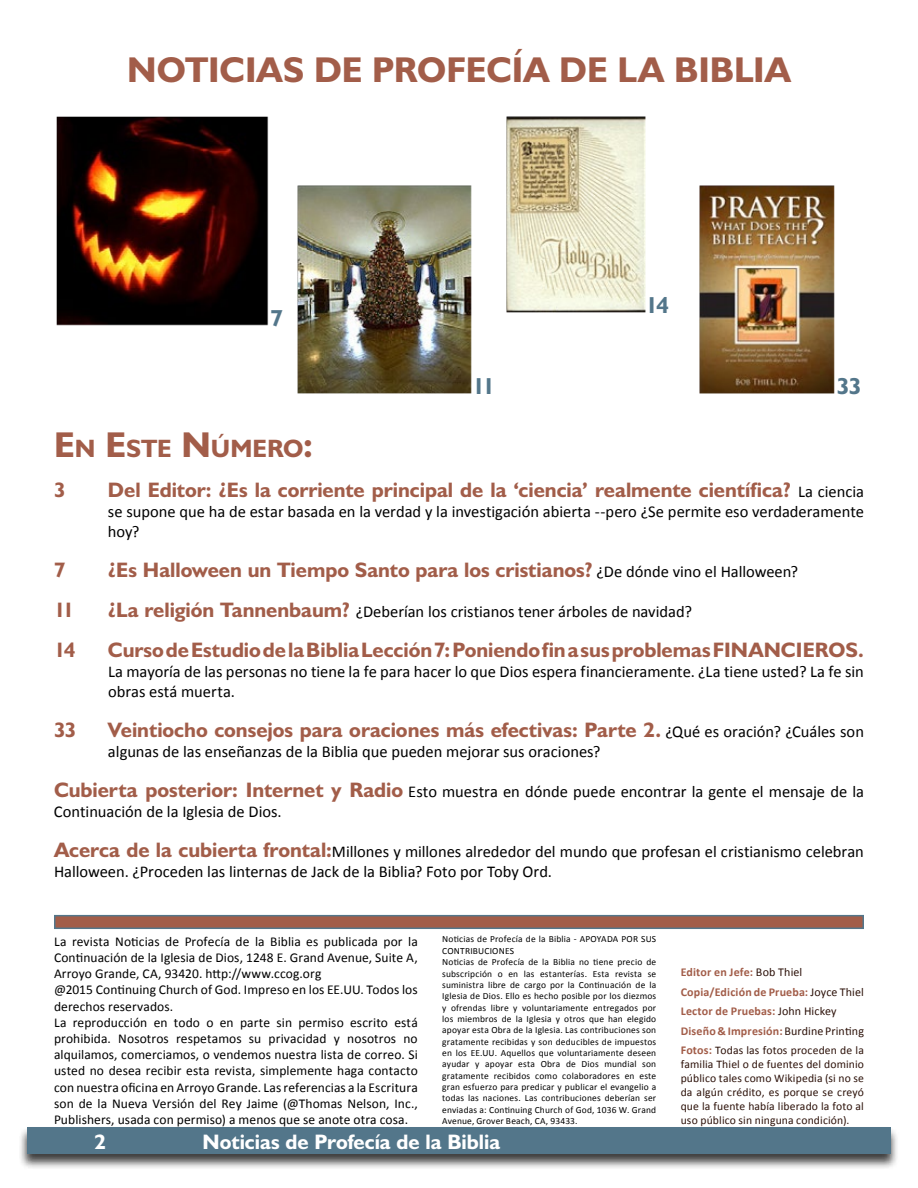
<style>
.page{position:relative;width:918px;height:1188px;background:#fff}
.page>*{position:absolute;margin:0;border:0;box-sizing:border-box;transform-origin:0 0}
.t1{font:700 36px "Humanist 521 BT";color:#a25d49}
.t2{font:700 25.2px "Humanist 521 BT";letter-spacing:-.005em;color:#a25d49}
.t3{font:700 23.25px "Humanist 521 BT";color:#53768a}
.t4{font:700 21px "Humanist 521 BT";color:#a25d49}
.t5{font:700 21px "Humanist 521 BT";color:#fff}
.t6{font:16.5px/19.8px "Calibri";color:#000}
.t7{font:13.5px/16.2px "Calibri";letter-spacing:.005em;color:#000}
.t8{font:700 12px/19.5px "Calibri";letter-spacing:.015em;color:#a25d49}
.t9{font:11.7px/14px "Calibri";letter-spacing:.01em;color:#2c1109;text-align:justify}
.t10{font:9.45px/11.4px "Calibri";letter-spacing:.02em;color:#000}
.s1{font-size:36px}
.s2{font-family:"Calibri";font-weight:400;font-size:16.5px;color:#000}
.s3{font-family:"Humanist 521 BT";font-weight:700;font-size:21px;color:#a25d49}
.s4{font-weight:400;color:#2c1109}
.s5{font-weight:700;font-size:12px;color:#a25d49}
</style>
<div class="page">
<div style="left:19px;top:1126px;width:880px;height:44px;background:#000;opacity:.75"></div>
<div style="left:27px;top:1127px;width:864px;height:27px;background:#53768a"></div>
<div style="left:54px;top:915px;width:810px;height:14px;background:#a25d49;border:2px solid #53768a"></div>
<img style="left:506px;top:117px;width:139px;height:196px">
<img style="left:298px;top:185px;width:174px;height:209px">
<img style="left:699px;top:185px;width:136px;height:209px">
<img style="left:56px;top:117px;width:212px;height:208px">
<h1 class="t1" style="left:127px;top:47px;width:665px">NOTICIAS DE PROFECÍA DE LA BIBLIA</h1>
<h3 class="t3" style="left:270px;top:304px;width:14px">7</h3>
<h3 class="t3" style="left:646px;top:291px;width:25px">14</h3>
<h3 class="t3" style="left:473px;top:372px;width:24px">11</h3>
<h3 class="t3" style="left:837px;top:372px;width:26px">33</h3>
<h2 class="t2" style="left:54px;top:433px;width:260px"><span class="s1">E</span>N <span class="s1">E</span>STE <span class="s1">N</span> ÚMERO<span class="s1">:</span></h2>
<h3 class="t4" style="left:54px;top:477px;width:13px">3</h3>
<h3 class="t4" style="left:108px;top:477px;width:758px">Del Editor: ¿Es la corriente principal de la ‘ciencia’ realmente científica? <span class="s2">La ciencia</span></h3>
<h3 class="t6" style="left:108px;top:501px;width:757px">se supone que ha de estar basada en la verdad y la investigación abierta --pero ¿Se permite eso verdaderamente hoy?</h3>
<h3 class="t4" style="left:54px;top:557px;width:13px">7</h3>
<h3 class="t4" style="left:108px;top:557px;width:692px">¿Es Halloween un Tiempo Santo para los cristianos? <span class="s2">¿De dónde vino el Halloween?</span></h3>
<h3 class="t4" style="left:54px;top:597px;width:22px">11</h3>
<h3 class="t6" style="left:108px;top:601px;width:586px"><span class="s3">¿La religión Tannenbaum?</span> ¿Deberían los cristianos tener árboles de navidad?</h3>
<h3 class="t4" style="left:54px;top:637px;width:23px">14</h3>
<h3 class="t4" style="left:108px;top:637px;width:757px">Curso de Estudio de la Biblia Lección 7: Poniendo fin a sus problemas FINANCIEROS.</h3>
<h3 class="t6" style="left:108px;top:661px;width:757px">La mayoría de las personas no tiene la fe para hacer lo que Dios espera financieramente. ¿La tiene usted? La fe sin obras está muerta.</h3>
<h3 class="t4" style="left:54px;top:717px;width:24px">33</h3>
<h3 class="t4" style="left:108px;top:717px;width:758px">Veintiocho consejos para oraciones más efectivas: Parte 2. <span class="s2">¿Qué es oración? ¿Cuáles son</span></h3>
<h3 class="t6" style="left:108px;top:741px;width:494px">algunas de las enseñanzas de la Biblia que pueden mejorar sus oraciones?</h3>
<h3 class="t6" style="left:54px;top:781px;width:812px"><span class="s3">Cubierta posterior: Internet y Radio</span> Esto muestra en dónde puede encontrar la gente el mensaje de la<br>Continuación de la Iglesia de Dios.</h3>
<h3 class="t6" style="left:54px;top:841px;width:811px"><span class="s3">Acerca de la cubierta frontal:</span>Millones y millones alrededor del mundo que profesan el cristianismo celebran<br>Halloween. ¿Proceden las linternas de Jack de la Biblia? Foto por Toby Ord.</h3>
<p class="t7" style="left:54px;top:933px;width:365px">La revista Noticias de Profecía de la Biblia es publicada por la Continuación de la Iglesia de Dios, 1248 E. Grand Avenue, Suite A, Arroyo Grande, CA, 93420. http://www.ccog.org<br>@2015 Continuing Church of God. Impreso en los EE.UU. Todos los derechos reservados.<br>La reproducción en todo o en parte sin permiso escrito está prohibida. Nosotros respetamos su privacidad y nosotros no alquilamos, comerciamos, o vendemos nuestra lista de correo. Si usted no desea recibir esta revista, simplemente haga contacto con nuestra oficina en Arroyo Grande. Las referencias a la Escritura son de la Nueva Versión del Rey Jaime (@Thomas Nelson, Inc., Publishers, usada con permiso) a menos que se anote otra cosa.</p>
<p class="t10" style="left:442px;top:933px;width:216px">Noticias de Profecía de la Biblia - APOYADA POR SUS CONTRIBUCIONES<br>Noticias de Profecía de la Biblia no tiene precio de subscripción o en las estanterías. Esta revista se suministra libre de cargo por la Continuación de la Iglesia de Dios. Ello es hecho posible por los diezmos y ofrendas libre y voluntariamente entregados por los miembros de la Iglesia y otros que han elegido apoyar esta Obra de la Iglesia. Las contribuciones son gratamente recibidas y son deducibles de impuestos en los EE.UU. Aquellos que voluntariamente deseen ayudar y apoyar esta Obra de Dios mundial son gratamente recibidos como colaboradores en este gran esfuerzo para predicar y publicar el evangelio a todas las naciones. Las contribuciones deberían ser enviadas a: Continuing Church of God, 1036 W. Grand Avenue, Grover Beach, CA, 93433.</p>
<h3 class="t5" style="left:94px;top:1129px;width:13px">2</h3>
<h3 class="t5" style="left:203px;top:1129px;width:299px">Noticias de Profecía de la Biblia</h3>
<p class="t8" style="left:681px;top:962px;width:185px">Editor en Jefe: <span class="s4">Bob Thiel<br></span>Copia/Edición de Prueba: <span class="s4">Joyce Thiel<br></span>Lector de Pruebas: <span class="s4">John Hickey<br></span>Diseño &amp; Impresión: <span class="s4">Burdine Printing</span></p>
<p class="t9" style="left:681px;top:1043px;width:185px"><span class="s5">Fotos:</span> Todas las fotos proceden de la familia Thiel o de fuentes del dominio público tales como Wikipedia (si no se da algún crédito, es porque se creyó que la fuente había liberado la foto al uso público sin ninguna condición).</p>
</div>
